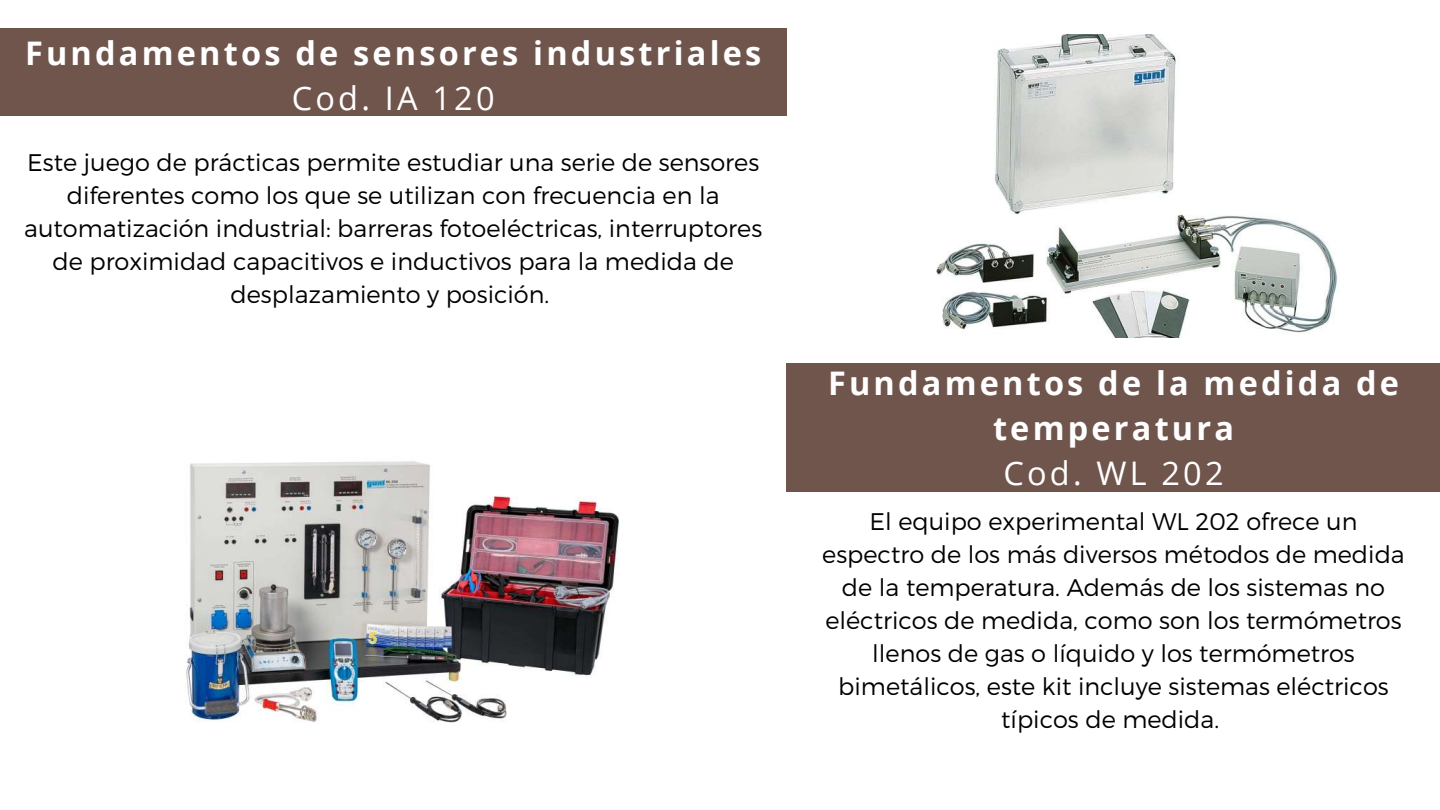
<style>
.page{position:relative;width:1440px;height:810px;background:#fff}
.page>*{position:absolute;margin:0;border:0;box-sizing:border-box;transform-origin:0 0}
.t1{font:700 32.5px/45px "Open Sans";letter-spacing:.1em;color:#fff;text-align:center}
.t2{font:32.5px "Open Sans";letter-spacing:.1em;color:#fff}
.t3{font:300 24px/33px "Montserrat";color:#000;text-align:center}
</style>
<div class="page">
<div style="left:0;top:29px;width:786px;height:87px;background:#70554d"></div>
<div style="left:786px;top:363px;width:654px;height:129px;background:#70554d"></div>
<img style="left:936px;top:34px;width:401px;height:303px">
<img style="left:186px;top:461px;width:434px;height:262px">
<h1 class="t1" style="left:25px;top:30px;width:738px">Fundamentos de sensores industriales</h1>
<h1 class="t2" style="left:292px;top:76px;width:204px">Cod. IA 120</h1>
<p class="t3" style="left:24px;top:144px;width:740px">Este juego de prácticas permite estudiar una serie de sensores diferentes como los que se utilizan con frecuencia en la automatización industrial: barreras fotoeléctricas, interruptores de proximidad capacitivos e inductivos para la medida de desplazamiento y posición.</p>
<h1 class="t1" style="left:828px;top:359px;width:572px">Fundamentos de la medida de temperatura</h1>
<h1 class="t2" style="left:1003px;top:450px;width:222px">Cod. WL 202</h1>
<p class="t3" style="left:822px;top:504px;width:584px">El equipo experimental WL 202 ofrece un espectro de los más diversos métodos de medida de la temperatura. Además de los sistemas no eléctricos de medida, como son los termómetros llenos de gas o líquido y los termómetros bimetálicos, este kit incluye sistemas eléctricos típicos de medida.</p>
</div>
